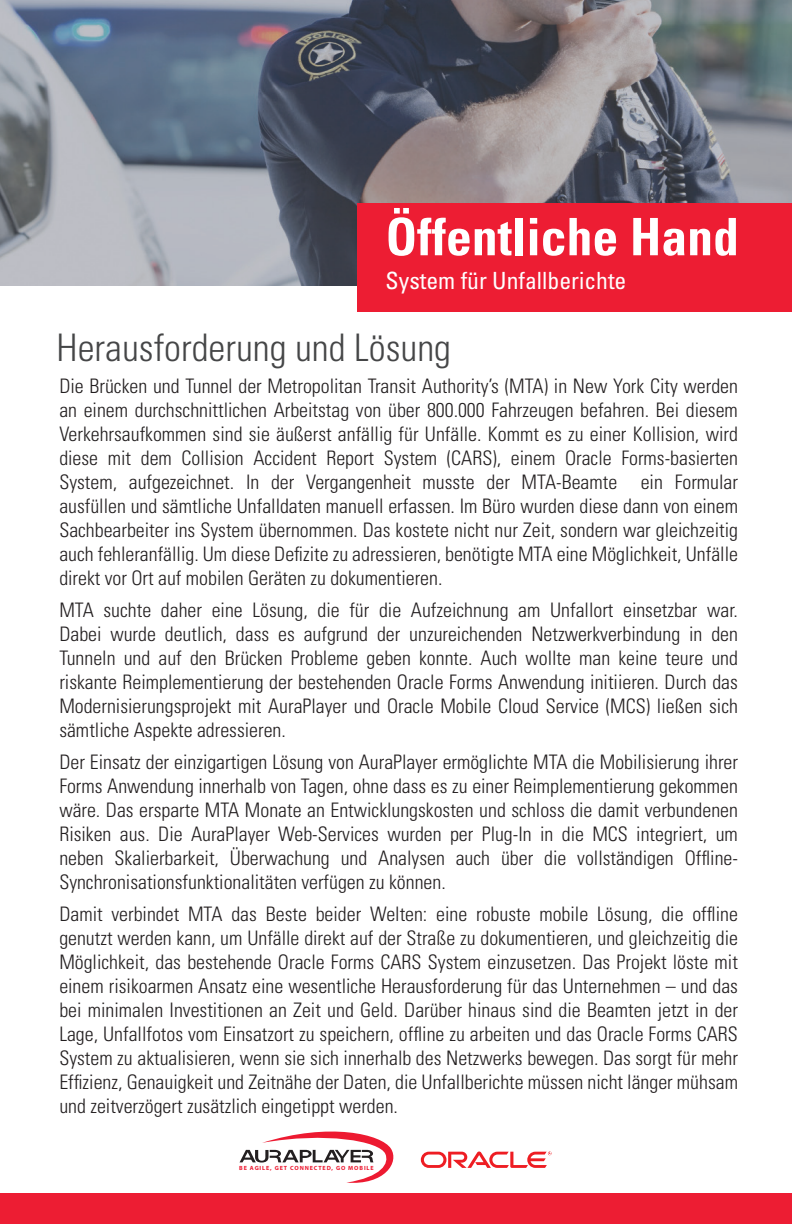
<style>
.page{position:relative;width:792px;height:1224px;background:#fff}
.page>*{position:absolute;margin:0;border:0;box-sizing:border-box;transform-origin:0 0}
.t1{font:700 condensed 51.6px "Univers LT Std";color:#fff}
.t2{font:300 condensed 38px "Univers LT Std";color:#454647}
.t3{font:condensed 23.6px "Univers LT Std";color:#fff}
.t4{font:300 condensed 20px/24px "Univers LT Std";color:#231f20;text-align:justify}
.t5{font:700 6px "Myriad Pro";letter-spacing:.145em;color:#ed1a31}
</style>
<div class="page">
<img style="left:0;top:0;width:792px;height:286px">
<div style="left:358px;top:203px;width:434px;height:108px;background:#ed1d33"></div>
<div style="left:0;top:1193px;width:792px;height:31px;background:#ed1d33"></div>
<svg style="left:421px;top:1152px;width:131px;height:16px"></svg>
<svg style="left:240px;top:1131px;width:154px;height:52px"></svg>
<h1 class="t1" style="left:386px;top:205px;width:355px">Öffentliche Hand</h1>
<p class="t3" style="left:386px;top:266px;width:242px">System für Unfallberichte</p>
<h2 class="t2" style="left:57px;top:325px;width:396px">Herausforderung und Lösung</h2>
<p class="t4" style="left:59px;top:374px;width:680px">Die Brücken und Tunnel der Metropolitan Transit Authority’s (MTA) in New York City werden an einem durchschnittlichen Arbeitstag von über 800.000 Fahrzeugen befahren. Bei diesem Verkehrsaufkommen sind sie äußerst anfällig für Unfälle. Kommt es zu einer Kollision, wird diese mit dem Collision Accident Report System (CARS), einem Oracle Forms-basierten System, aufgezeichnet. In der Vergangenheit musste der MTA-Beamte ein Formular ausfüllen und sämtliche Unfalldaten manuell erfassen. Im Büro wurden diese dann von einem Sachbearbeiter ins System übernommen. Das kostete nicht nur Zeit, sondern war gleichzeitig auch fehleranfällig. Um diese Defizite zu adressieren, benötigte MTA eine Möglichkeit, Unfälle direkt vor Ort auf mobilen Geräten zu dokumentieren.</p>
<p class="t4" style="left:59px;top:598px;width:680px">MTA suchte daher eine Lösung, die für die Aufzeichnung am Unfallort einsetzbar war.<br>Dabei wurde deutlich, dass es aufgrund der unzureichenden Netzwerkverbindung in den Tunneln und auf den Brücken Probleme geben konnte. Auch wollte man keine teure und riskante Reimplementierung der bestehenden Oracle Forms Anwendung initiieren. Durch das Modernisierungsprojekt mit AuraPlayer und Oracle Mobile Cloud Service (MCS) ließen sich sämtliche Aspekte adressieren.</p>
<p class="t4" style="left:59px;top:750px;width:680px">Der Einsatz der einzigartigen Lösung von AuraPlayer ermöglichte MTA die Mobilisierung ihrer Forms Anwendung innerhalb von Tagen, ohne dass es zu einer Reimplementierung gekommen wäre. Das ersparte MTA Monate an Entwicklungskosten und schloss die damit verbundenen Risiken aus. Die AuraPlayer Web-Services wurden per Plug-In in die MCS integriert, um neben Skalierbarkeit, Überwachung und Analysen auch über die vollständigen Offline-Synchronisationsfunktionalitäten verfügen zu können.</p>
<p class="t4" style="left:59px;top:902px;width:680px">Damit verbindet MTA das Beste beider Welten: eine robuste mobile Lösung, die offline genutzt werden kann, um Unfälle direkt auf der Straße zu dokumentieren, und gleichzeitig die Möglichkeit, das bestehende Oracle Forms CARS System einzusetzen. Das Projekt löste mit einem risikoarmen Ansatz eine wesentliche Herausforderung für das Unternehmen – und das bei minimalen Investitionen an Zeit und Geld. Darüber hinaus sind die Beamten jetzt in der Lage, Unfallfotos vom Einsatzort zu speichern, offline zu arbeiten und das Oracle Forms CARS System zu aktualisieren, wenn sie sich innerhalb des Netzwerks bewegen. Das sorgt für mehr Effizienz, Genauigkeit und Zeitnähe der Daten, die Unfallberichte müssen nicht länger mühsam und zeitverzögert zusätzlich eingetippt werden.</p>
<p class="t5" style="left:239px;top:1164px;width:136px">BE AGILE, GET CONNECTED, GO MOBILE</p>
</div>
